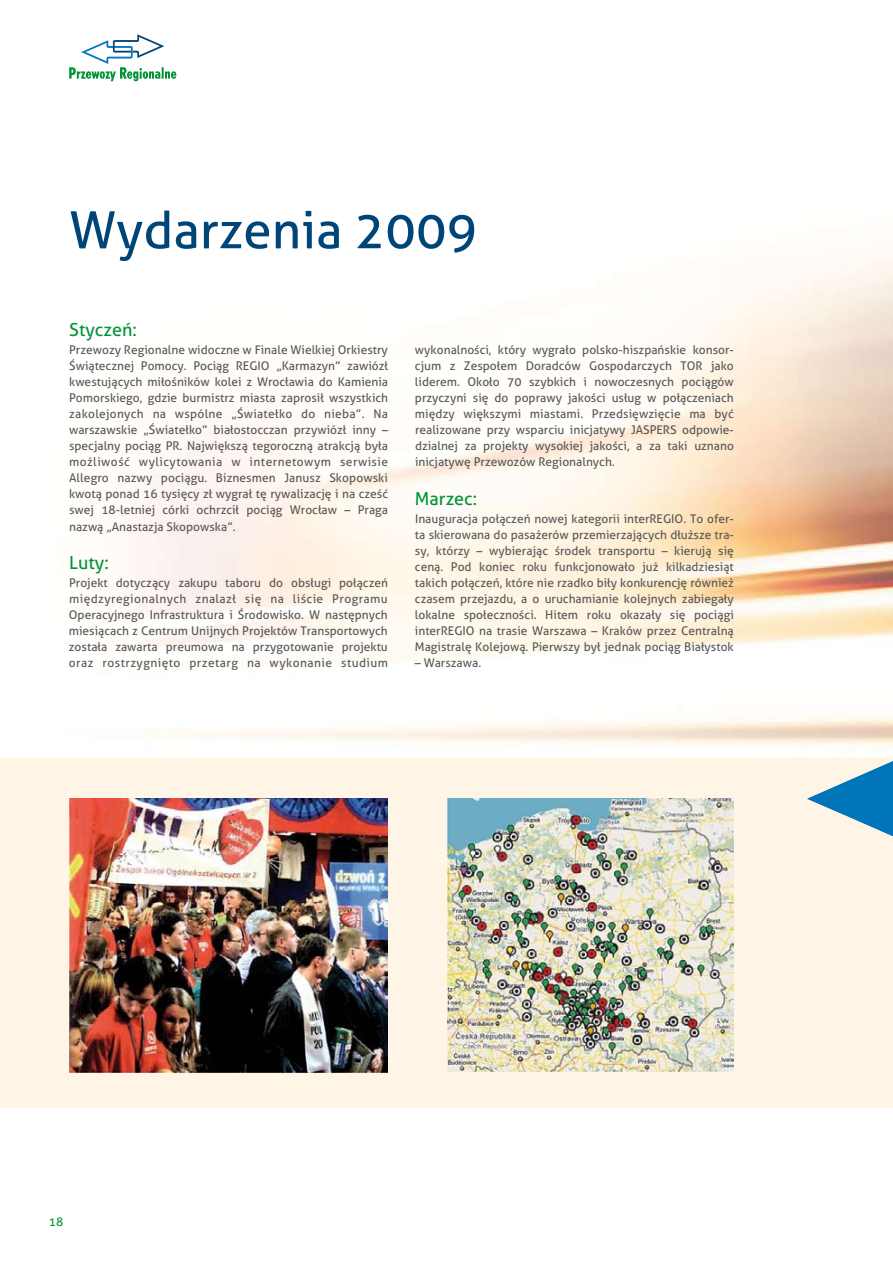
<style>
.page{position:relative;width:893px;height:1263px;background:#fff}
.page>*{position:absolute;margin:0;border:0;box-sizing:border-box;transform-origin:0 0}
.t1{font:51.15px "Aller";color:#004578}
.t2{font:18px "Aller";color:#009436}
.t3{font:12px/16px "Aller";color:#595959;text-align:justify}
.t4{font:12px "Aller";color:#009436}
</style>
<div class="page">
<img style="left:110px;top:73px;width:783px;height:673px">
<svg style="left:806px;top:547px;width:87px;height:201px"></svg>
<div style="left:0;top:758px;width:893px;height:350px;background:#fff5e6"></div>
<svg style="left:69px;top:34px;width:107px;height:47px"></svg>
<img style="left:70px;top:799px;width:318px;height:273px">
<img style="left:448px;top:799px;width:286px;height:272px">
<h1 class="t1" style="left:69px;top:199px;width:410px">Wydarzenia 2009</h1>
<h2 class="t2" style="left:69px;top:319px;width:69px">Styczeń:</h2>
<p class="t3" style="left:69px;top:341px;width:321px">Przewozy Regionalne widoczne w Finale Wielkiej Orkiestry Świątecznej Pomocy. Pociąg REGIO „Karmazyn” zawiózł kwestujących miłośników kolei z Wrocławia do Kamienia Pomorskiego, gdzie burmistrz miasta zaprosił wszystkich zakolejonych na wspólne „Światełko do nieba”. Na warszawskie „Światełko” białostocczan przywiózł inny – specjalny pociąg PR. Największą tegoroczną atrakcją była możliwość wylicytowania w internetowym serwisie Allegro nazwy pociągu. Biznesmen Janusz Skopowski kwotą ponad 16 tysięcy zł wygrał tę rywalizację i na cześć swej 18-letniej córki ochrzcił pociąg Wrocław – Praga nazwą „Anastazja Skopowska”.</p>
<h2 class="t2" style="left:69px;top:552px;width:41px">Luty:</h2>
<p class="t3" style="left:69px;top:574px;width:321px">Projekt dotyczący zakupu taboru do obsługi połączeń międzyregionalnych znalazł się na liście Programu Operacyjnego Infrastruktura i Środowisko. W następnych miesiącach z Centrum Unijnych Projektów Transportowych została zawarta preumowa na przygotowanie projektu oraz rostrzygnięto przetarg na wykonanie studium</p>
<p class="t3" style="left:415px;top:341px;width:320px">wykonalności, który wygrało polsko-hiszpańskie konsor&shy;cjum z Zespołem Doradców Gospodarczych TOR jako liderem. Około 70 szybkich i nowoczesnych pociągów przyczyni się do poprawy jakości usług w połączeniach między większymi miastami. Przedsięwzięcie ma być realizowane przy wsparciu inicjatywy JASPERS odpowie&shy;dzialnej za projekty wysokiej jakości, a za taki uznano inicjatywę Przewozów Regionalnych.</p>
<h2 class="t2" style="left:415px;top:487px;width:64px">Marzec:</h2>
<p class="t3" style="left:415px;top:510px;width:320px">Inauguracja połączeń nowej kategorii interREGIO. To ofer&shy;ta skierowana do pasażerów przemierzających dłuższe tra&shy;sy, którzy – wybierając środek transportu – kierują się ceną. Pod koniec roku funkcjonowało już kilkadziesiąt takich połączeń, które nie rzadko biły konkurencję również czasem przejazdu, a o uruchamianie kolejnych zabiegały lokalne społeczności. Hitem roku okazały się pociągi interREGIO na trasie Warszawa – Kraków przez Centralną Magistralę Kolejową. Pierwszy był jednak pociąg Białystok</p>
<p class="t3" style="left:415px;top:655px;width:68px">– Warszawa.</p>
<p class="t4" style="left:49px;top:1214px;width:16px">18</p>
</div>
